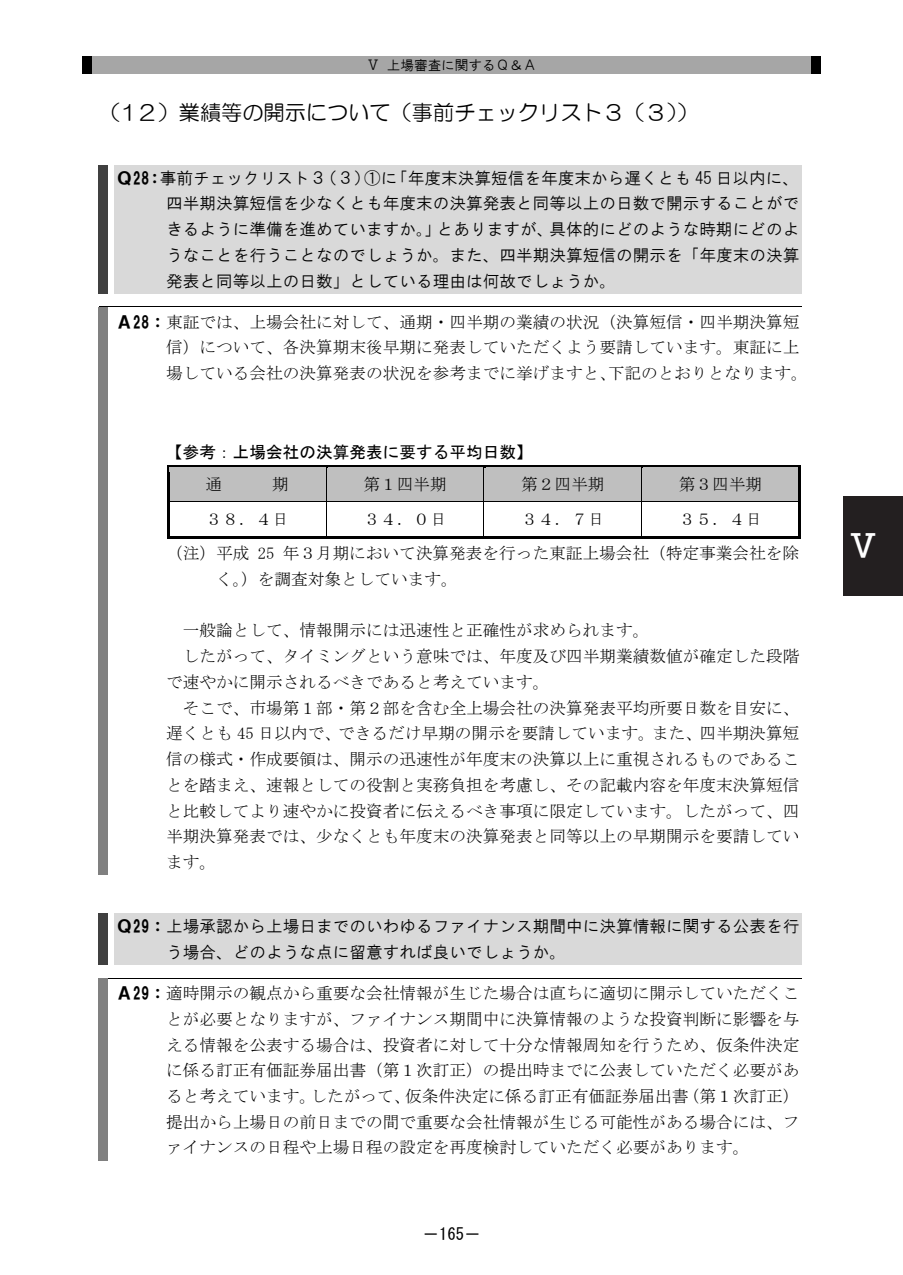
<style>
.page{position:relative;width:903px;height:1275px;background:#fff}
.page>*{position:absolute;margin:0;border:0;box-sizing:border-box;transform-origin:0 0}
.t1{font:35px "MS Gothic";color:#fff}
.t2{font:21.18px "HG Maru Gothic MPRO";color:#000}
.t3{font:16.62px/25.7px "MS Mincho";color:#000}
.t4{font:16.62px/25.7px "HG Gothic M";color:#000;text-align:justify}
.t5{font:16.62px/31.8px "MS Gothic";color:#000}
.t6{font:13.65px "HG Gothic M";color:#000}
.s1{font-family:"HG Soei Kakugothic UB"}
.s2{font-family:"MS Mincho"}
</style>
<div class="page">
<div style="left:91px;top:56px;width:721px;height:18px;background:#a6a6a6"></div>
<div style="left:82px;top:56px;width:9px;height:18px;background:#000"></div>
<div style="left:812px;top:56px;width:9px;height:18px;background:#000"></div>
<div style="left:114px;top:165px;width:687px;height:26px;background:#d9d9d9"></div>
<div style="left:99px;top:165px;width:9px;height:26px;background:#404040"></div>
<div style="left:114px;top:191px;width:687px;height:25px;background:#d9d9d9"></div>
<div style="left:99px;top:191px;width:9px;height:25px;background:#404040"></div>
<div style="left:114px;top:216px;width:687px;height:26px;background:#d9d9d9"></div>
<div style="left:99px;top:216px;width:9px;height:26px;background:#404040"></div>
<div style="left:114px;top:242px;width:687px;height:26px;background:#d9d9d9"></div>
<div style="left:99px;top:242px;width:9px;height:26px;background:#404040"></div>
<div style="left:114px;top:268px;width:687px;height:26px;background:#d9d9d9"></div>
<div style="left:99px;top:268px;width:9px;height:26px;background:#404040"></div>
<hr style="left:99px;top:306px;width:702px;height:1px;background:#000">
<div style="left:99px;top:307px;width:9px;height:27px;background:#808080"></div>
<div style="left:99px;top:334px;width:9px;height:26px;background:#808080"></div>
<div style="left:99px;top:360px;width:9px;height:26px;background:#808080"></div>
<div style="left:99px;top:386px;width:9px;height:26px;background:#808080"></div>
<div style="left:99px;top:412px;width:9px;height:25px;background:#808080"></div>
<div style="left:99px;top:437px;width:9px;height:103px;background:#808080"></div>
<div style="left:99px;top:540px;width:9px;height:26px;background:#808080"></div>
<div style="left:99px;top:566px;width:9px;height:26px;background:#808080"></div>
<div style="left:99px;top:592px;width:9px;height:26px;background:#808080"></div>
<div style="left:99px;top:618px;width:9px;height:25px;background:#808080"></div>
<div style="left:99px;top:643px;width:9px;height:26px;background:#808080"></div>
<div style="left:99px;top:669px;width:9px;height:26px;background:#808080"></div>
<div style="left:99px;top:695px;width:9px;height:26px;background:#808080"></div>
<div style="left:99px;top:721px;width:9px;height:25px;background:#808080"></div>
<div style="left:99px;top:746px;width:9px;height:26px;background:#808080"></div>
<div style="left:99px;top:772px;width:9px;height:26px;background:#808080"></div>
<div style="left:99px;top:798px;width:9px;height:25px;background:#808080"></div>
<div style="left:99px;top:823px;width:9px;height:26px;background:#808080"></div>
<div style="left:99px;top:849px;width:9px;height:26px;background:#808080"></div>
<div style="left:114px;top:914px;width:687px;height:25px;background:#d9d9d9"></div>
<div style="left:99px;top:914px;width:9px;height:25px;background:#404040"></div>
<div style="left:114px;top:939px;width:687px;height:26px;background:#d9d9d9"></div>
<div style="left:99px;top:939px;width:9px;height:26px;background:#404040"></div>
<hr style="left:99px;top:978px;width:702px;height:1px;background:#000">
<div style="left:99px;top:979px;width:9px;height:27px;background:#808080"></div>
<div style="left:99px;top:1006px;width:9px;height:26px;background:#808080"></div>
<div style="left:99px;top:1032px;width:9px;height:25px;background:#808080"></div>
<div style="left:99px;top:1057px;width:9px;height:26px;background:#808080"></div>
<div style="left:99px;top:1083px;width:9px;height:26px;background:#808080"></div>
<div style="left:99px;top:1109px;width:9px;height:26px;background:#808080"></div>
<div style="left:99px;top:1135px;width:9px;height:25px;background:#808080"></div>
<div style="left:169px;top:467px;width:157px;height:35px;background:#bfbfbf"></div>
<div style="left:326px;top:467px;width:157px;height:35px;background:#bfbfbf"></div>
<div style="left:484px;top:467px;width:157px;height:35px;background:#bfbfbf"></div>
<div style="left:642px;top:467px;width:156px;height:35px;background:#bfbfbf"></div>
<hr style="left:167px;top:465px;width:159px;height:2px;background:#000">
<hr style="left:326px;top:465px;width:157px;height:2px;background:#000">
<svg style="left:483px;top:465px;width:3px;height:6px"></svg>
<hr style="left:486px;top:465px;width:155px;height:2px;background:#000">
<hr style="left:641px;top:465px;width:157px;height:2px;background:#000">
<svg style="left:798px;top:465px;width:2px;height:6px"></svg>
<hr style="left:167px;top:471px;width:2px;height:30px;background:#000">
<hr style="left:326px;top:471px;width:1px;height:30px;background:#000">
<hr style="left:483px;top:471px;width:1px;height:30px;background:#000">
<hr style="left:641px;top:471px;width:1px;height:30px;background:#000">
<hr style="left:798px;top:471px;width:2px;height:30px;background:#000">
<svg style="left:167px;top:501px;width:2px;height:6px"></svg>
<hr style="left:169px;top:501px;width:157px;height:1px;background:#000">
<hr style="left:326px;top:501px;width:157px;height:1px;background:#000">
<hr style="left:484px;top:501px;width:157px;height:1px;background:#000">
<hr style="left:642px;top:501px;width:156px;height:1px;background:#000">
<svg style="left:798px;top:501px;width:2px;height:6px"></svg>
<hr style="left:167px;top:507px;width:2px;height:32px;background:#000">
<hr style="left:167px;top:537px;width:159px;height:2px;background:#000">
<hr style="left:326px;top:507px;width:1px;height:30px;background:#000">
<hr style="left:326px;top:537px;width:157px;height:2px;background:#000">
<hr style="left:483px;top:507px;width:1px;height:30px;background:#000">
<hr style="left:486px;top:537px;width:155px;height:2px;background:#000">
<hr style="left:641px;top:507px;width:1px;height:30px;background:#000">
<hr style="left:641px;top:537px;width:157px;height:2px;background:#000">
<hr style="left:798px;top:507px;width:2px;height:32px;background:#000">
<div style="left:843px;top:496px;width:60px;height:99px;background:#231f20"></div>
<p class="t6" style="left:366px;top:58px;width:172px">Ⅴ 上場審査に関するＱ＆Ａ</p>
<p class="t2" style="left:100px;top:102px;width:600px">（1２）業績等の開示について（事前チェックリスト３（３））</p>
<p class="t4" style="left:166px;top:165px;width:635px;text-indent:-50px"><span class="s1">Ｑ28：</span>事前チェックリスト３（３）①に「年度末決算短信を年度末から遅くとも 45 日以内に、四半期決算短信を少なくとも年度末の決算発表と同等以上の日数で開示することができるように準備を進めていますか。」とありますが、具体的にどのような時期にどのようなことを行うことなのでしょうか。また、四半期決算短信の開示を「年度末の決算発表と同等以上の日数」としている理由は何故でしょうか。</p>
<p class="t3" style="left:166px;top:309px;width:643px;text-indent:-50px"><span class="s1">Ａ28：</span>東証では、上場会社に対して、通期・四半期の業績の状況（決算短信・四半期決算短信）について、各決算期末後早期に発表していただくよう要請しています。東証に上場している会社の決算発表の状況を参考までに挙げますと、下記のとおりとなります。</p>
<p class="t5" style="left:205px;top:436px;width:329px;text-indent:-39px">【参考：上場会社の決算発表に要する平均日数】<span class="s2">通</span></p>
<p class="t3" style="left:272px;top:471px;width:18px">期</p>
<p class="t3" style="left:363px;top:471px;width:85px">第１四半期</p>
<p class="t3" style="left:521px;top:471px;width:85px">第２四半期</p>
<p class="t3" style="left:679px;top:471px;width:85px">第３四半期</p>
<p class="t3" style="left:205px;top:507px;width:85px">３８．４日</p>
<p class="t3" style="left:363px;top:507px;width:85px">３４．０日</p>
<p class="t3" style="left:521px;top:507px;width:85px">３４．７日</p>
<p class="t3" style="left:679px;top:507px;width:85px">３５．４日</p>
<p class="t3" style="left:216px;top:540px;width:585px;text-indent:-50px">（注）平成 25 年３月期において決算発表を行った東証上場会社（特定事業会社を除く。）を調査対象としています。</p>
<p class="t3" style="left:183px;top:618px;width:468px">一般論として、情報開示には迅速性と正確性が求められます。</p>
<p class="t3" style="left:183px;top:643px;width:618px">したがって、タイミングという意味では、年度及び四半期業績数値が確定した段階</p>
<p class="t3" style="left:166px;top:669px;width:385px">で速やかに開示されるべきであると考えています。</p>
<p class="t3" style="left:183px;top:695px;width:618px">そこで、市場第１部・第２部を含む全上場会社の決算発表平均所要日数を目安に、</p>
<p class="t3" style="left:166px;top:720px;width:634px">遅くとも 45 日以内で、できるだけ早期の開示を要請しています。また、四半期決算短</p>
<p class="t3" style="left:166px;top:746px;width:635px">信の様式・作成要領は、開示の迅速性が年度末の決算以上に重視されるものであるこ</p>
<p class="t3" style="left:166px;top:772px;width:635px">とを踏まえ、速報としての役割と実務負担を考慮し、その記載内容を年度末決算短信</p>
<p class="t3" style="left:166px;top:798px;width:635px">と比較してより速やかに投資者に伝えるべき事項に限定しています。したがって、四</p>
<p class="t3" style="left:166px;top:823px;width:635px">半期決算発表では、少なくとも年度末の決算発表と同等以上の早期開示を要請してい</p>
<p class="t3" style="left:166px;top:849px;width:51px">ます。</p>
<p class="t4" style="left:166px;top:913px;width:635px;text-indent:-50px"><span class="s1">Ｑ29：</span>上場承認から上場日までのいわゆるファイナンス期間中に決算情報に関する公表を行う場合、どのような点に留意すれば良いでしょうか。</p>
<p class="t3" style="left:166px;top:980px;width:635px;text-align:justify;text-indent:-50px"><span class="s1">Ａ29：</span>適時開示の観点から重要な会社情報が生じた場合は直ちに適切に開示していただくことが必要となりますが、ファイナンス期間中に決算情報のような投資判断に影響を与える情報を公表する場合は、投資者に対して十分な情報周知を行うため、仮条件決定に係る訂正有価証券届出書（第１次訂正）の提出時までに公表していただく必要があると考えています。したがって、仮条件決定に係る訂正有価証券届出書（第１次訂正）提出から上場日の前日までの間で重要な会社情報が生じる可能性がある場合には、ファイナンスの日程や上場日程の設定を再度検討していただく必要があります。</p>
<p class="t5" style="left:422px;top:1218px;width:60px">－165－</p>
<h1 class="t1" style="left:846px;top:528px;width:31px">Ⅴ</h1>
</div>
